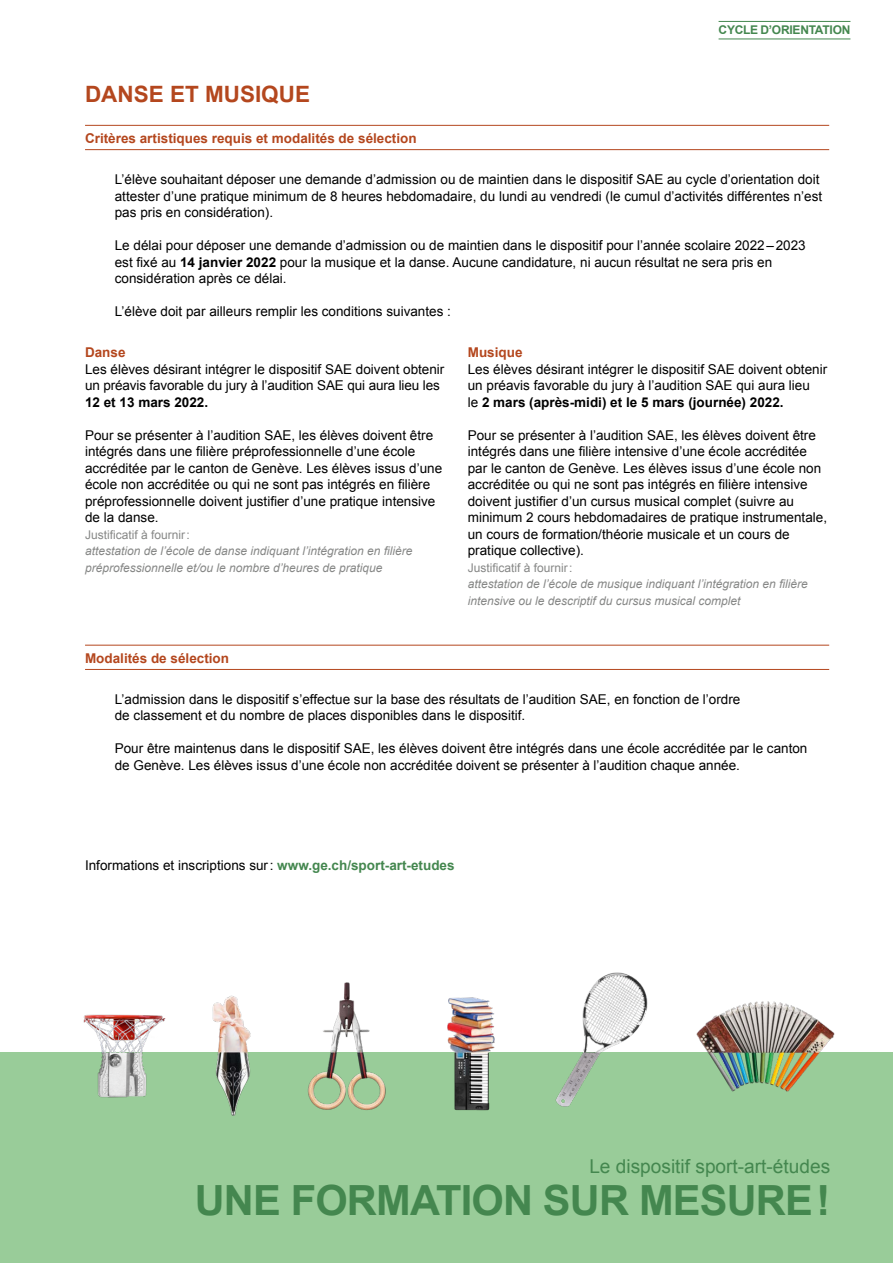
<style>
.page{position:relative;width:893px;height:1263px;background:#fff}
.page>*{position:absolute;margin:0;border:0;box-sizing:border-box;transform-origin:0 0}
.t1{font:700 41.55px "Arial";letter-spacing:-.02em;color:#44874f}
.t2{font:700 22.5px "Arial";color:#b4471e}
.t3{font:19.05px "Arial";color:#44874f}
.t4{font:13.5px/16.5px "Arial";color:#000}
.t5{font:700 13.5px "Arial";color:#b4471e}
.t6{font:700 13.5px "Arial";color:#000}
.t7{font:italic 12px/16.5px "Arial";color:#868786}
.t8{font:12px "Arial";color:#868786}
.t9{font:700 12px "Arial";letter-spacing:-.02em;color:#44874f}
.s1{font-weight:700}
.s2{font-weight:700;color:#44874f}
</style>
<div class="page">
<hr style="left:719px;top:21px;width:131px;height:1px;background:#44874f">
<hr style="left:719px;top:39px;width:131px;height:1px;background:#44874f">
<hr style="left:85px;top:125px;width:744px;height:1px;background:#b4471e">
<hr style="left:85px;top:149px;width:744px;height:1px;background:#b4471e">
<hr style="left:85px;top:645px;width:744px;height:1px;background:#b4471e">
<hr style="left:85px;top:669px;width:744px;height:1px;background:#b4471e">
<div style="left:0;top:1052px;width:893px;height:211px;background:#9c9"></div>
<img style="left:212px;top:995px;width:39px;height:121px">
<img style="left:307px;top:982px;width:79px;height:128px">
<img style="left:696px;top:1001px;width:139px;height:91px">
<img style="left:447px;top:997px;width:48px;height:114px">
<img style="left:555px;top:972px;width:93px;height:135px">
<img style="left:83px;top:1014px;width:83px;height:84px">
<p class="t9" style="left:719px;top:22px;width:133px">CYCLE D’ORIENTATION</p>
<h2 class="t2" style="left:85px;top:79px;width:227px">DANSE ET MUSIQUE</h2>
<p class="t5" style="left:85px;top:129px;width:333px">Critères artistiques requis et modalités de sélection</p>
<p class="t4" style="left:115px;top:171px;width:709px">L’élève souhaitant déposer une demande d’admission ou de maintien dans le dispositif SAE au cycle d’orientation doit attester d’une pratique minimum de 8 heures hebdomadaire, du lundi au vendredi (le cumul d’activités différentes n’est pas pris en considération).</p>
<p class="t4" style="left:115px;top:237px;width:692px">Le délai pour déposer une demande d’admission ou de maintien dans le dispositif pour l’année scolaire 2022–2023 est fixé au <span class="s1">14 janvier 2022</span> pour la musique et la danse. Aucune candidature, ni aucun résultat ne sera pris en considération après ce délai.</p>
<p class="t4" style="left:115px;top:303px;width:338px">L’élève doit par ailleurs remplir les conditions suivantes :</p>
<p class="t5" style="left:85px;top:344px;width:42px">Danse</p>
<p class="t4" style="left:85px;top:361px;width:361px">Les élèves désirant intégrer le dispositif SAE doivent obtenir un préavis favorable du jury à l’audition SAE qui aura lieu les</p>
<p class="t6" style="left:85px;top:393px;width:125px">12 et 13 mars 2022.</p>
<p class="t4" style="left:85px;top:427px;width:359px">Pour se présenter à l’audition SAE, les élèves doivent être intégrés dans une filière préprofessionnelle d’une école accréditée par le canton de Genève. Les élèves issus d’une école non accréditée ou qui ne sont pas intégrés en filière préprofessionnelle doivent justifier d’une pratique intensive de la danse.</p>
<p class="t8" style="left:85px;top:527px;width:106px">Justificatif à fournir:</p>
<p class="t7" style="left:85px;top:543px;width:329px">attestation de l’école de danse indiquant l’intégration en filière préprofessionnelle et/ou le nombre d’heures de pratique</p>
<p class="t5" style="left:468px;top:344px;width:56px">Musique</p>
<p class="t4" style="left:468px;top:361px;width:361px">Les élèves désirant intégrer le dispositif SAE doivent obtenir un préavis favorable du jury à l’audition SAE qui aura lieu<br>le <span class="s1">2 mars (après-midi) et le 5 mars (journée) 2022.</span></p>
<p class="t4" style="left:468px;top:427px;width:361px">Pour se présenter à l’audition SAE, les élèves doivent être intégrés dans une filière intensive d’une école accréditée par le canton de Genève. Les élèves issus d’une école non accréditée ou qui ne sont pas intégrés en filière intensive doivent justifier d’un cursus musical complet (suivre au minimum 2 cours hebdomadaires de pratique instrumentale, un cours de formation/théorie musicale et un cours de pratique collective).</p>
<p class="t8" style="left:468px;top:560px;width:106px">Justificatif à fournir:</p>
<p class="t7" style="left:468px;top:576px;width:342px">attestation de l’école de musique indiquant l’intégration en filière intensive ou le descriptif du cursus musical complet</p>
<p class="t5" style="left:85px;top:649px;width:146px">Modalités de sélection</p>
<p class="t4" style="left:115px;top:691px;width:627px">L’admission dans le dispositif s’effectue sur la base des résultats de l’audition SAE, en fonction de l’ordre de classement et du nombre de places disponibles dans le dispositif.</p>
<p class="t4" style="left:115px;top:740px;width:694px">Pour être maintenus dans le dispositif SAE, les élèves doivent être intégrés dans une école accréditée par le canton de Genève. Les élèves issus d’une école non accréditée doivent se présenter à l’audition chaque année.</p>
<p class="t4" style="left:85px;top:857px;width:371px">Informations et inscriptions sur: <span class="s2">www.ge.ch/sport-art-etudes</span></p>
<h3 class="t3" style="left:589px;top:1154px;width:242px">Le dispositif sport-art-études</h3>
<h1 class="t1" style="left:195px;top:1173px;width:637px">UNE FORMATION SUR MESURE!</h1>
</div>
